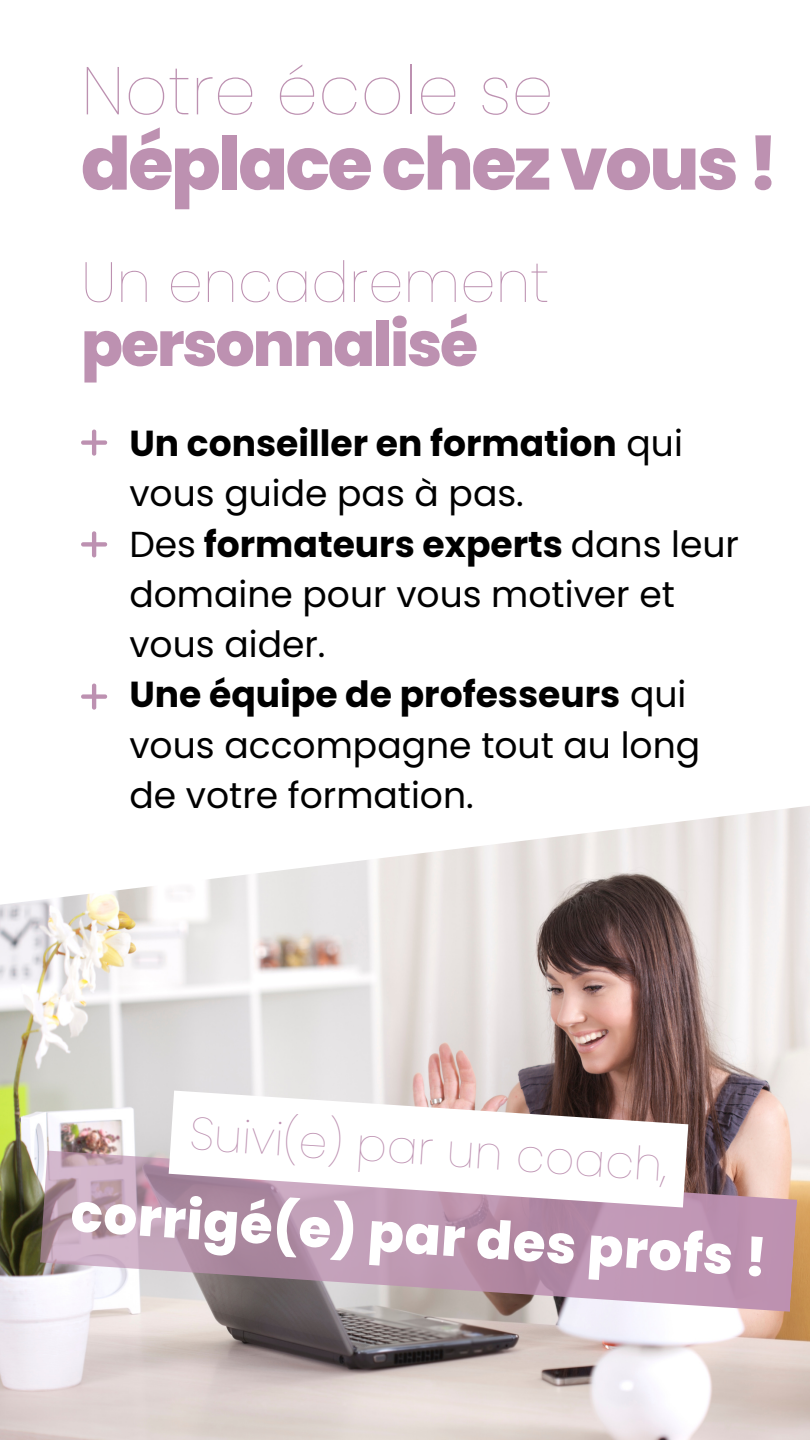
<style>
.page{position:relative;width:810px;height:1440px;background:#fff}
.page>*{position:absolute;margin:0;border:0;box-sizing:border-box;transform-origin:0 0}
.t1{font:800 73.2px "Poppins";letter-spacing:-.035em;color:#bd91b1}
.t2{font:100 67.5px "Poppins";color:#bd91b1}
.t3{font:800 61.8px "Poppins";letter-spacing:-.035em;color:#bd91b1}
.t4{font:100 56.5px "Poppins";color:#bd91b1}
.t5{font:800 53px "Poppins";color:#fff}
.t6{font:100 45.9px "Poppins";color:#bd91b1}
.t7{font:36.1px/50.2px "Poppins";color:#000}
.s1{font-weight:700}
</style>
<div class="page">
<svg style="left:81px;top:430px;width:26px;height:26px"></svg>
<svg style="left:81px;top:531px;width:26px;height:26px"></svg>
<img style="left:0;top:915px;width:810px;height:525px">
<svg style="left:0;top:683px;width:810px;height:232px"></svg>
<svg style="left:40px;top:1149px;width:757px;height:163px;background:#bb9daf"></svg>
<svg style="left:169px;top:1091px;width:519px;height:117px"></svg>
<svg style="left:81px;top:684px;width:26px;height:26px"></svg>
<h2 class="t2" style="left:81px;top:44px;width:474px">Notre école se</h2>
<h1 class="t1" style="left:81px;top:113px;width:699px">déplace chez vous !</h1>
<h3 class="t4" style="left:81px;top:243px;width:470px">Un encadrement</h3>
<h3 class="t3" style="left:81px;top:301px;width:399px">personnalisé</h3>
<p class="t7" style="left:129px;top:418px;width:611px"><span class="s1">Un conseiller en formation</span> qui vous guide pas à pas.<br>Des <span class="s1">formateurs experts</span> dans leur domaine pour vous motiver et vous aider.<br><span class="s1">Une équipe de professeurs</span> qui vous accompagne tout au long de votre formation.</p>
<p class="t6" style="left:192px;top:1100px;width:480px;rotate:4deg">Suivi(e) par un coach,</p>
<h3 class="t5" style="left:74px;top:1174px;width:699px;rotate:4deg">corrigé(e) par des profs !</h3>
</div>
